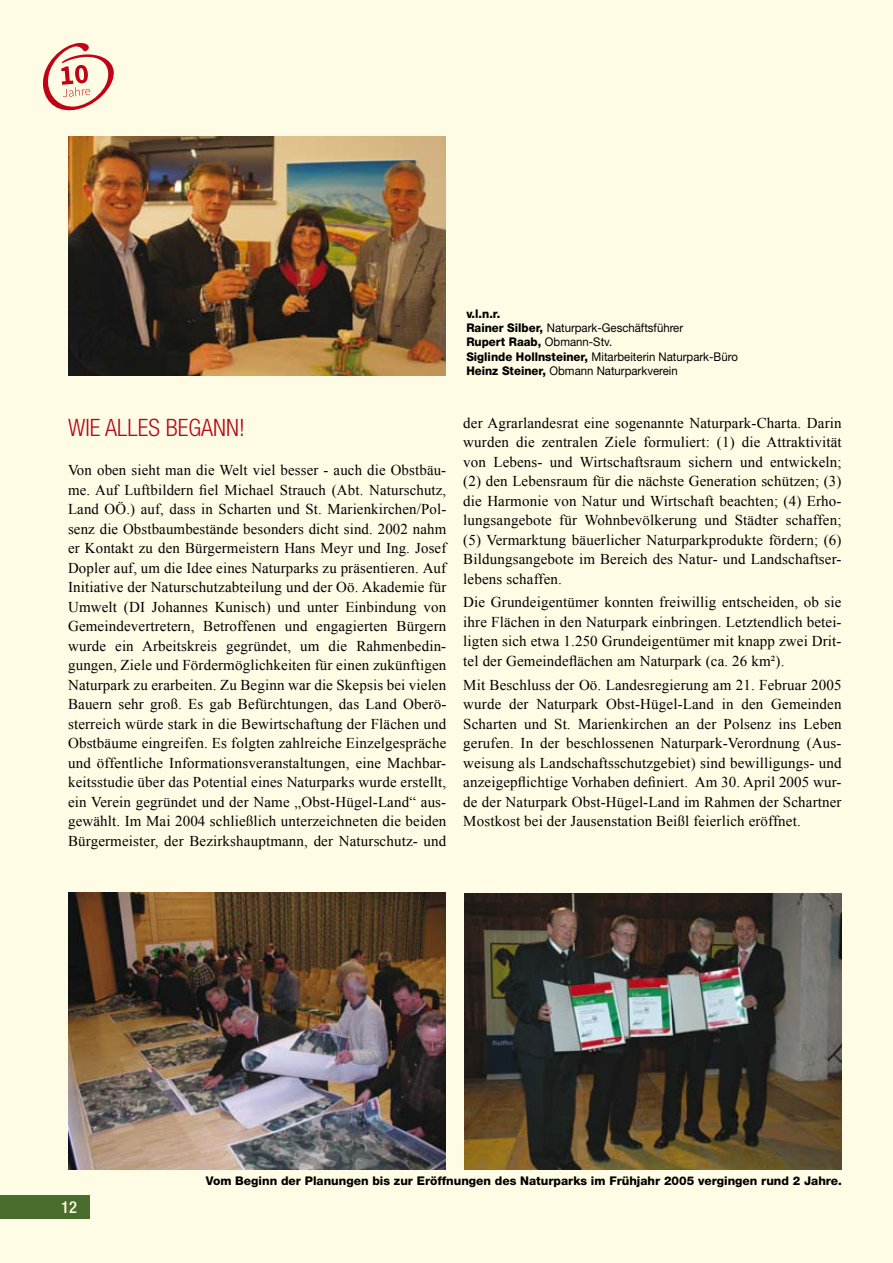
<style>
.page{position:relative;width:893px;height:1263px;background:#fffce5}
.page>*{position:absolute;margin:0;border:0;box-sizing:border-box;transform-origin:0 0}
.t1{font:300 condensed 24px "Helvetica Neue";color:#b70718}
.t2{font:500 condensed 16.5px "Helvetica Neue";color:#fffce5}
.t3{font:15px/19.5px "Times New Roman";letter-spacing:.01em;color:#000;text-align:justify}
.t4{font:12px/14.4px "Helvetica Neue";color:#000;scale:.95 1}
.t5{font:800 12px "Helvetica Neue";color:#000}
.s1{font-weight:800}
</style>
<div class="page">
<div style="left:0;top:1195px;width:90px;height:23px;background:#496d2c"></div>
<svg style="left:42px;top:43px;width:72px;height:68px"></svg>
<img style="left:68px;top:136px;width:377px;height:240px">
<img style="left:68px;top:893px;width:377px;height:276px">
<img style="left:465px;top:893px;width:377px;height:276px">
<p class="t4" style="left:466px;top:306px;width:287px"><span class="s1">v.l.n.r.<br>Rainer Silber,</span> Naturpark-Geschäftsführer<br><span class="s1">Rupert Raab,</span> Obmann-Stv.<br><span class="s1">Siglinde Hollnsteiner,</span> Mitarbeiterin Naturpark-Büro <span class="s1">Heinz Steiner,</span> Obmann Naturparkverein</p>
<h1 class="t1" style="left:68px;top:414px;width:178px">WIE ALLES BEGANN !</h1>
<p class="t3" style="left:68px;top:460px;width:380px">Von oben sieht man die Welt viel besser - auch die Obstbäu&shy;me. Auf Luftbildern fiel Michael Strauch (Abt. Naturschutz, Land OÖ.) auf, dass in Scharten und St. Marienkirchen/Pol&shy;senz die Obstbaumbestände besonders dicht sind. 2002 nahm er Kontakt zu den Bürgermeistern Hans Meyr und Ing. Josef Dopler auf, um die Idee eines Naturparks zu präsentieren. Auf Initiative der Naturschutzabteilung und der Oö. Akademie für Umwelt (DI Johannes Kunisch) und unter Einbindung von Gemeindevertretern, Betroffenen und engagierten Bürgern wurde ein Arbeitskreis gegründet, um die Rahmenbedin&shy;gungen, Ziele und Fördermöglichkeiten für einen zukünftigen Naturpark zu erarbeiten. Zu Beginn war die Skepsis bei vielen Bauern sehr groß. Es gab Befürchtungen, das Land Oberö&shy;sterreich würde stark in die Bewirtschaftung der Flächen und Obstbäume eingreifen. Es folgten zahlreiche Einzelgespräche und öffentliche Informationsveranstaltungen, eine Machbar&shy;keitsstudie über das Potential eines Naturparks wurde erstellt, ein Verein gegründet und der Name „Obst-Hügel-Land“ aus&shy;gewählt. Im Mai 2004 schließlich unterzeichneten die beiden Bürgermeister, der Bezirkshauptmann, der Naturschutz- und</p>
<p class="t3" style="left:463px;top:412px;width:380px">der Agrarlandesrat eine sogenannte Naturpark-Charta. Darin wurden die zentralen Ziele formuliert: (1) die Attraktivität von Lebens- und Wirtschaftsraum sichern und entwickeln; (2) den Lebensraum für die nächste Generation schützen; (3) die Harmonie von Natur und Wirtschaft beachten; (4) Erho&shy;lungsangebote für Wohnbevölkerung und Städter schaffen; (5) Vermarktung bäuerlicher Naturparkprodukte fördern; (6)<br>Bildungsangebote im Bereich des Natur- und Landschaftser&shy;lebens schaffen.</p>
<p class="t3" style="left:463px;top:592px;width:380px">Die Grundeigentümer konnten freiwillig entscheiden, ob sie ihre Flächen in den Naturpark einbringen. Letztendlich betei&shy;ligten sich etwa 1.250 Grundeigentümer mit knapp zwei Drit&shy;tel der Gemeindeflächen am Naturpark (ca. 26 km²).</p>
<p class="t3" style="left:463px;top:674px;width:380px">Mit Beschluss der Oö. Landesregierung am 21. Februar 2005 wurde der Naturpark Obst-Hügel-Land in den Gemeinden Scharten und St. Marienkirchen an der Polsenz ins Leben gerufen. In der beschlossenen Naturpark-Verordnung (Aus&shy;weisung als Landschaftsschutzgebiet) sind bewilligungs- und anzeigepflichtige Vorhaben definiert. Am 30. April 2005 wur&shy;de der Naturpark Obst-Hügel-Land im Rahmen der Schartner Mostkost bei der Jausenstation Beißl feierlich eröffnet.</p>
<p class="t2" style="left:61px;top:1197px;width:17px">12</p>
<p class="t5" style="left:206px;top:1173px;width:637px">Vom Beginn der Planungen bis zur Eröffnungen des Naturparks im Frühjahr 2005 vergingen rund 2 Jahre.</p>
</div>
